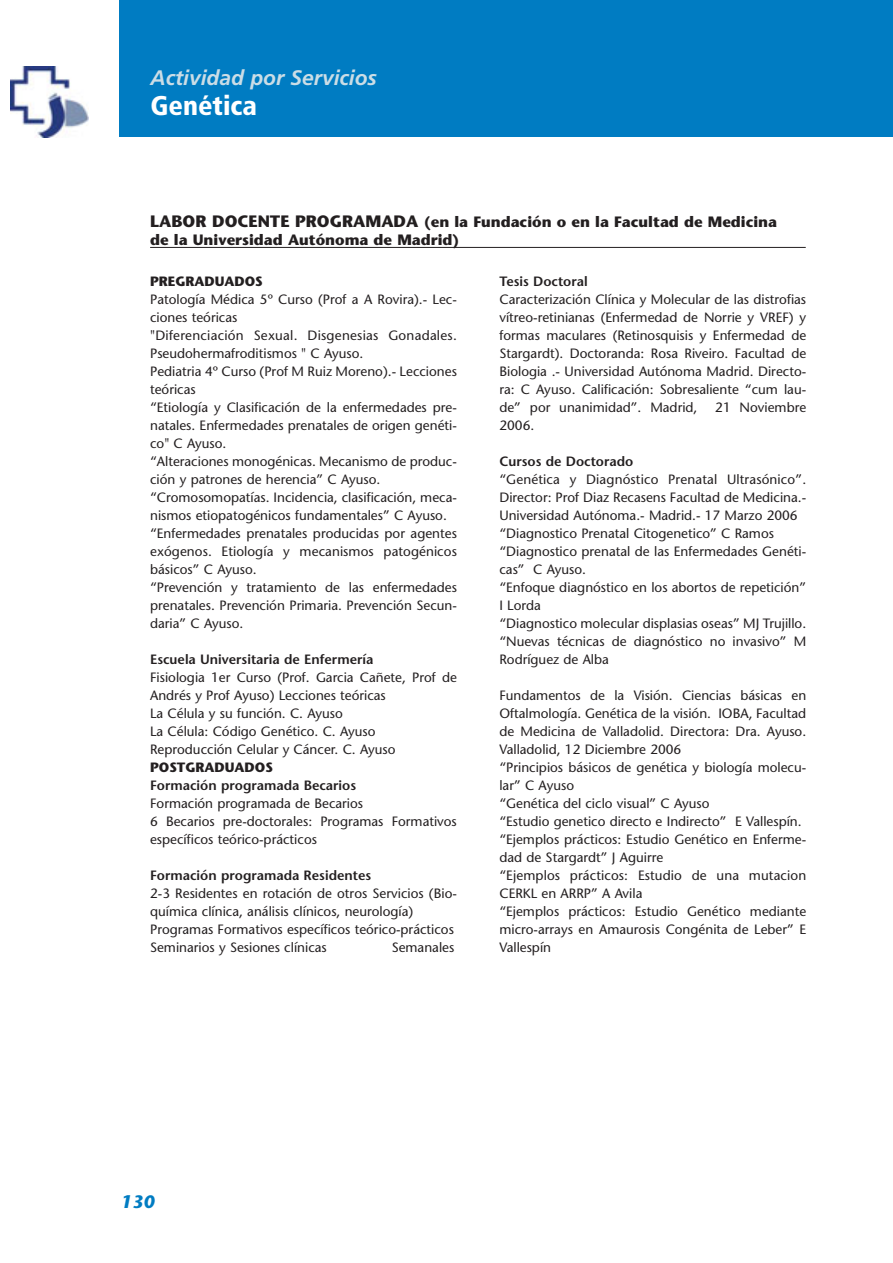
<style>
.page{position:relative;width:893px;height:1263px;background:#fff}
.page>*{position:absolute;margin:0;border:0;box-sizing:border-box;transform-origin:0 0}
.t1{font:900 condensed 27px "Frutiger";color:#fff}
.t2{font:italic 700 21px "Frutiger";color:#cbdde6}
.t3{font:italic 700 18px "Stone Sans";color:#007cc2}
.t4{font:700 15px/18px "Stone Sans";color:#231f20}
.t5{font:13.5px/18px "Stone Sans";color:#231f20}
.t6{font:600 13.5px "Stone Sans";color:#231f20}
.t7{font:700 13.5px "Stone Sans";color:#231f20}
.s1{font-size:16.5px}
</style>
<div class="page">
<div style="left:119px;top:1px;width:774px;height:136px;background:#007cc2"></div>
<img style="left:10px;top:66px;width:78px;height:72px">
<hr style="left:150px;top:247px;width:656px;height:1px;background:#231f20">
<h2 class="t2" style="left:151px;top:69px;width:228px">Actividad por Servicios</h2>
<h1 class="t1" style="left:151px;top:94px;width:108px">Genética</h1>
<p class="t4" style="left:150px;top:214px;width:628px"><span class="s1">LABOR DOCENTE PROGRAMADA</span> (en la Fundación o en la Facultad de Medicina de la Universidad Autónoma de Madrid)</p>
<p class="t7" style="left:150px;top:276px;width:114px">PREGRADUADOS</p>
<p class="t5" style="left:150px;top:291px;width:308px">Patología Médica 5º Curso (Prof a A Rovira).- Lec&shy;ciones teóricas<br>"Diferenciación Sexual. Disgenesias Gonadales.<br>Pseudohermafroditismos " C Ayuso.<br>Pediatria 4º Curso (Prof M Ruiz Moreno).- Lecciones teóricas<br>“Etiología y Clasificación de la enfermedades pre&shy;natales. Enfermedades prenatales de origen genéti&shy;co" C Ayuso.<br>“Alteraciones monogénicas. Mecanismo de produc&shy;ción y patrones de herencia” C Ayuso. “Cromosomopatías. Incidencia, clasificación, meca&shy;nismos etiopatogénicos fundamentales” C Ayuso. “Enfermedades prenatales producidas por agentes exógenos. Etiología y mecanismos patogénicos básicos” C Ayuso.<br>“Prevención y tratamiento de las enfermedades prenatales. Prevención Primaria. Prevención Secun&shy;daria” C Ayuso.</p>
<p class="t6" style="left:150px;top:654px;width:225px">Escuela Universitaria de Enfermería</p>
<p class="t5" style="left:150px;top:669px;width:308px">Fisiologia 1er Curso (Prof. Garcia Cañete, Prof de Andrés y Prof Ayuso) Lecciones teóricas<br>La Célula y su función. C. Ayuso<br>La Célula: Código Genético. C. Ayuso Reproducción Celular y Cáncer. C. Ayuso</p>
<p class="t7" style="left:150px;top:762px;width:124px">POSTGRADUADOS</p>
<p class="t6" style="left:150px;top:780px;width:208px">Formación programada Becarios</p>
<p class="t5" style="left:150px;top:795px;width:308px">Formación programada de Becarios<br>6 Becarios pre-doctorales: Programas Formativos específicos teórico-prácticos</p>
<p class="t6" style="left:150px;top:870px;width:223px">Formación programada Residentes</p>
<p class="t5" style="left:150px;top:885px;width:308px">2-3 Residentes en rotación de otros Servicios (Bio&shy;química clínica, análisis clínicos, neurología)<br>Programas Formativos específicos teórico-prácticos Seminarios y Sesiones clínicas</p>
<p class="t5" style="left:392px;top:939px;width:64px">Semanales</p>
<p class="t6" style="left:499px;top:276px;width:90px">Tesis Doctoral</p>
<p class="t5" style="left:499px;top:291px;width:308px;text-align:justify">Caracterización Clínica y Molecular de las distrofias vítreo-retinianas (Enfermedad de Norrie y VREF) y formas maculares (Retinosquisis y Enfermedad de Stargardt). Doctoranda: Rosa Riveiro. Facultad de Biologia .- Universidad Autónoma Madrid. Directo&shy;ra: C Ayuso. Calificación: Sobresaliente “cum lau&shy;de” por unanimidad”. Madrid,</p>
<p class="t5" style="left:715px;top:399px;width:92px">21 Noviembre</p>
<p class="t5" style="left:499px;top:417px;width:36px">2006.</p>
<p class="t6" style="left:499px;top:456px;width:135px">Cursos de Doctorado</p>
<p class="t5" style="left:499px;top:471px;width:308px">“Genética y Diagnóstico Prenatal Ultrasónico”.<br>Director: Prof Diaz Recasens Facultad de Medicina.- Universidad Autónoma.- Madrid.- 17 Marzo 2006 “Diagnostico Prenatal Citogenetico” C Ramos “Diagnostico prenatal de las Enfermedades Genéti&shy;cas” C Ayuso.<br>“Enfoque diagnóstico en los abortos de repetición” I Lorda<br>“Diagnostico molecular displasias oseas” MJ Trujillo. “Nuevas técnicas de diagnóstico no invasivo” M Rodríguez de Alba</p>
<p class="t5" style="left:499px;top:687px;width:308px">Fundamentos de la Visión. Ciencias básicas en Oftalmología. Genética de la visión. IOBA, Facultad de Medicina de Valladolid. Directora: Dra. Ayuso.<br>Valladolid, 12 Diciembre 2006<br>“Principios básicos de genética y biología molecu&shy;lar” C Ayuso<br>“Genética del ciclo visual” C Ayuso<br>“Estudio genetico directo e Indirecto” E Vallespín. “Ejemplos prácticos: Estudio Genético en Enferme&shy;dad de Stargardt” J Aguirre<br>“Ejemplos prácticos: Estudio de una mutacion CERKL en ARRP” A Avila<br>“Ejemplos prácticos: Estudio Genético mediante micro-arrays en Amaurosis Congénita de Leber” E Vallespín</p>
<h3 class="t3" style="left:120px;top:1194px;width:36px">130</h3>
</div>
